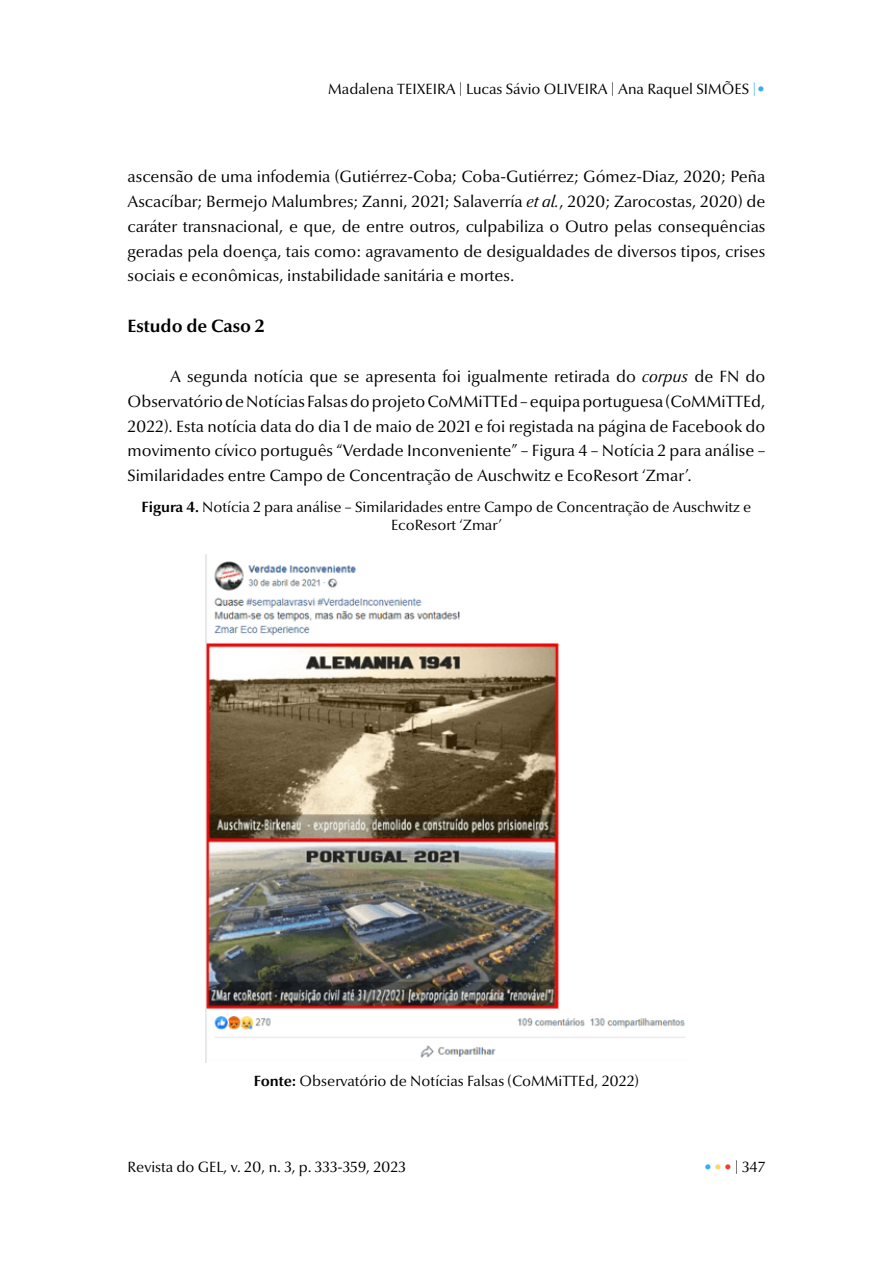
<style>
.page{position:relative;width:893px;height:1263px;background:#fff}
.page>*{position:absolute;margin:0;border:0;box-sizing:border-box;transform-origin:0 0}
.t1{font:700 18px "Optima Nova LT Pro";color:#000}
.t2{font:16.5px/24.8px "Optima Nova LT Pro";color:#000;text-align:justify}
.t3{font:15px/18px "Optima Nova LT Pro";color:#000;text-align:center}
.s1{color:#36aeef}
.s2{font-style:italic}
.s3{font-weight:700}
.s4{color:#fcd765}
.s5{color:#e5442e}
</style>
<div class="page">
<img style="left:206px;top:554px;width:479px;height:509px">
<p class="t3" style="left:328px;top:80px;width:439px">Madalena TEIXEIRA | Lucas Sávio OLIVEIRA | Ana Raquel SIMÕES <span class="s1">|•</span></p>
<p class="t2" style="left:128px;top:164px;width:639px">ascensão de uma infodemia (Gutiérrez-Coba; Coba-Gutiérrez; Gómez-Diaz, 2020; Peña Ascacíbar; Bermejo Malumbres; Zanni, 2021; Salaverría <span class="s2">et al.</span>, 2020; Zarocostas, 2020) de caráter transnacional, e que, de entre outros, culpabiliza o Outro pelas consequências geradas pela doença, tais como: agravamento de desigualdades de diversos tipos, crises sociais e econômicas, instabilidade sanitária e mortes.</p>
<p class="t1" style="left:128px;top:314px;width:139px">Estudo de Caso 2</p>
<p class="t2" style="left:128px;top:364px;width:639px;text-indent:43px">A segunda notícia que se apresenta foi igualmente retirada do <span class="s2">corpus</span> de FN do Observatório de Notícias Falsas do projeto CoMMiTTEd – equipa portuguesa (CoMMiTTEd, 2022). Esta notícia data do dia 1 de maio de 2021 e foi registada na página de Facebook do movimento cívico português “Verdade Inconveniente” – Figura 4 – Notícia 2 para análise – Similaridades entre Campo de Concentração de Auschwitz e EcoResort ‘Zmar’.</p>
<p class="t3" style="left:142px;top:498px;width:611px"><span class="s3">Figura 4.</span> Notícia 2 para análise – Similaridades entre Campo de Concentração de Auschwitz e<br>EcoResort ‘Zmar’</p>
<p class="t3" style="left:254px;top:1072px;width:386px"><span class="s3">Fonte:</span> Observatório de Notícias Falsas (CoMMiTTEd, 2022)</p>
<p class="t3" style="left:128px;top:1158px;width:280px">Revista do GEL, v. 20, n. 3, p. 333-359, 2023</p>
<p class="t3" style="left:704px;top:1158px;width:63px"><span class="s1">•</span><span class="s4">•</span><span class="s5">•</span> | 347</p>
</div>
